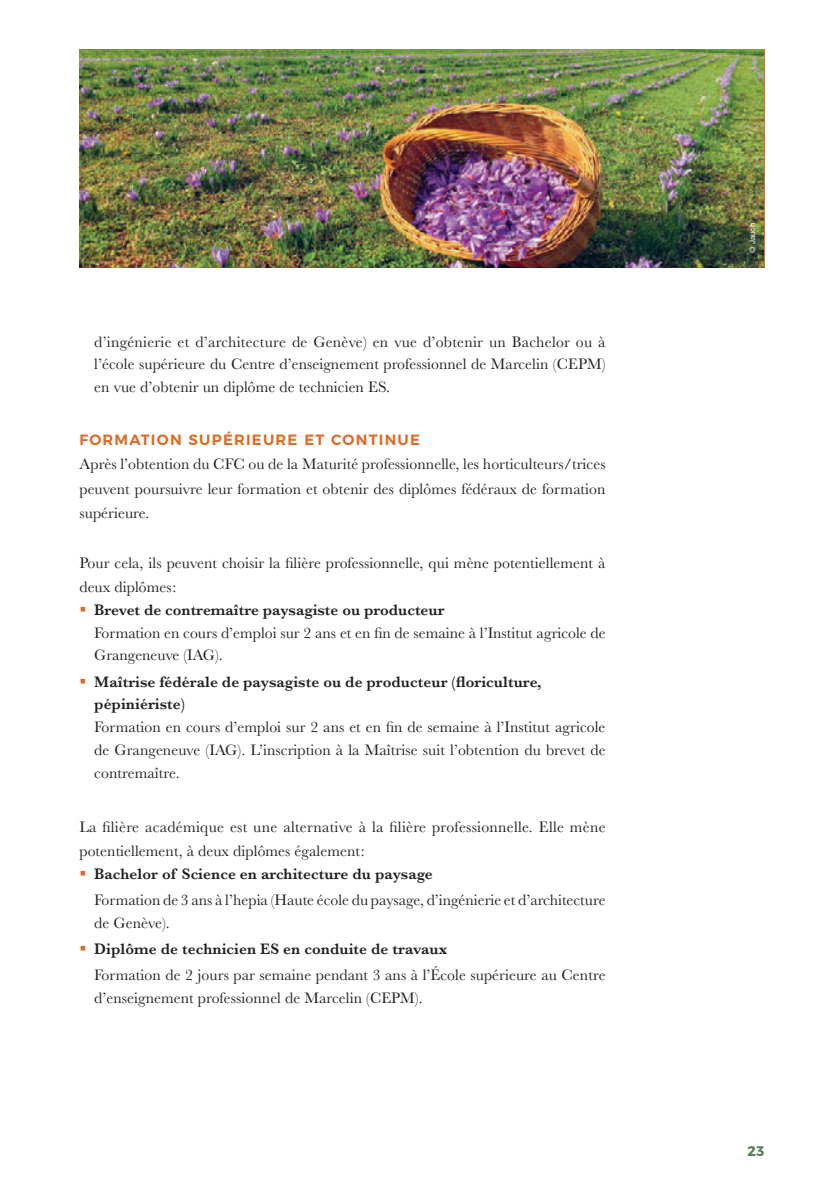
<style>
.page{position:relative;width:824px;height:1191px;background:#fff}
.page>*{position:absolute;margin:0;border:0;box-sizing:border-box;transform-origin:0 0}
.t1{font:15.75px/22.8px "Baskerville";letter-spacing:.005em;color:#231f20}
.t2{font:600 15.75px/22.8px "Baskerville";letter-spacing:.005em;color:#231f20}
.t3{font:600 14.88px "Montserrat";letter-spacing:.08em;color:#de6b27}
.t4{font:700 14px "Montserrat";color:#5a7d5a}
.t5{font:7.88px "Helvetica Neue LT Std";letter-spacing:.01em;color:#fff}
.s1{color:#de6b27}
.s2{font-weight:600}
</style>
<div class="page">
<img style="left:80px;top:50px;width:683px;height:218px">
<p class="t1" style="left:94px;top:330px;width:513px;text-align:justify">d’ingénierie et d’architecture de Genève) en vue d’obtenir un Bachelor ou à l’école supérieure du Centre d’enseignement professionnel de Marcelin (CEPM) en vue d’obtenir un diplôme de technicien ES.</p>
<p class="t3" style="left:79px;top:427px;width:342px">FORMATION SUPÉRIEURE ET CONTINUE</p>
<p class="t1" style="left:79px;top:452px;width:527px;line-height:24.5px;text-align:justify">Après l’obtention du CFC ou de la Maturité professionnelle, les horticulteurs/trices peuvent poursuivre leur formation et obtenir des diplômes fédéraux de formation supérieure.</p>
<p class="t1" style="left:79px;top:550px;width:527px;line-height:24.5px">Pour cela, ils peuvent choisir la filière professionnelle, qui mène potentiellement à deux diplômes:</p>
<p class="t1" style="left:94px;top:598px;width:512px;text-indent:-15px"><span class="s1">▪</span> <span class="s2">Brevet de contremaître paysagiste ou producteur<br></span>Formation en cours d’emploi sur 2 ans et en fin de semaine à l’Institut agricole de<br>Grangeneuve (IAG).</p>
<p class="t2" style="left:94px;top:670px;width:448px;text-indent:-15px"><span class="s1">▪</span> Maîtrise fédérale de paysagiste ou de producteur (floriculture, pépiniériste)</p>
<p class="t1" style="left:94px;top:716px;width:512px;text-align:justify">Formation en cours d’emploi sur 2 ans et en fin de semaine à l’Institut agricole de Grangeneuve (IAG). L’inscription à la Maîtrise suit l’obtention du brevet de contremaître.</p>
<p class="t1" style="left:79px;top:814px;width:527px;line-height:24.5px">La filière académique est une alternative à la filière professionnelle. Elle mène potentiellement, à deux diplômes également:</p>
<p class="t1" style="left:94px;top:861px;width:512px;line-height:26.2px;text-indent:-15px"><span class="s1">▪</span> <span class="s2">Bachelor of Science en architecture du paysage<br></span>Formation de 3 ans à l’hepia (Haute école du paysage, d’ingénierie et d’architecture</p>
<p class="t1" style="left:94px;top:911px;width:77px">de Genève).</p>
<p class="t1" style="left:94px;top:936px;width:512px;line-height:26.2px;text-indent:-15px"><span class="s1">▪</span> <span class="s2">Diplôme de technicien ES en conduite de travaux<br></span>Formation de 2 jours par semaine pendant 3 ans à l’École supérieure au Centre</p>
<p class="t1" style="left:94px;top:987px;width:330px">d’enseignement professionnel de Marcelin (CEPM).</p>
<p class="t5" style="left:747px;top:253px;width:32px;rotate:-90deg">© Jauch</p>
<p class="t4" style="left:747px;top:1139px;width:18px">23</p>
</div>
